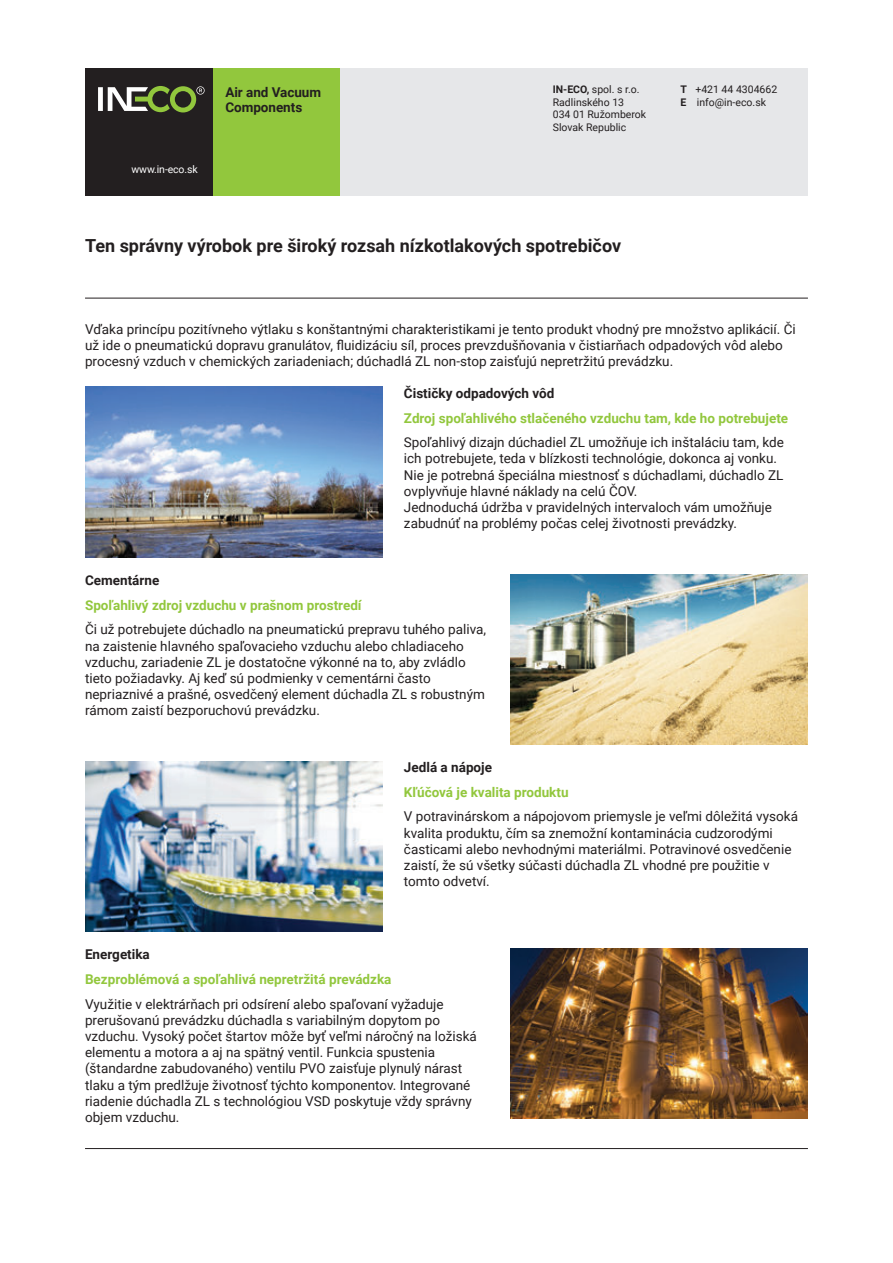
<style>
.page{position:relative;width:893px;height:1263px;background:#fff}
.page>*{position:absolute;margin:0;border:0;box-sizing:border-box;transform-origin:0 0}
.t1{font:700 18px "Roboto";color:#231f20}
.t2{font:13.5px/16.2px "Roboto";color:#231f20}
.t3{font:700 13.5px "Roboto";color:#92c73d}
.t4{font:700 13.5px/15px "Roboto";color:#231f20}
.t5{font:10.5px/12.6px "Roboto";color:#231f20}
.t6{font:10.5px "Roboto";letter-spacing:-.01em;color:#fff}
.s1{font-weight:700}
</style>
<div class="page">
<hr style="left:85px;top:1148px;width:723px;height:1px;background:#231f20">
<div style="left:340px;top:68px;width:468px;height:128px;background:#e6e7e9"></div>
<div style="left:213px;top:68px;width:127px;height:128px;background:#92c73d"></div>
<div style="left:85px;top:68px;width:128px;height:128px;background:#231f20"></div>
<svg style="left:98px;top:86px;width:107px;height:26px"></svg>
<hr style="left:85px;top:298px;width:723px;height:1px;background:#231f20">
<img style="left:85px;top:387px;width:298px;height:170px">
<img style="left:510px;top:574px;width:298px;height:170px">
<img style="left:85px;top:761px;width:298px;height:170px">
<img style="left:510px;top:948px;width:298px;height:170px">
<p class="t6" style="left:132px;top:162px;width:68px">www.in-eco.sk</p>
<p class="t4" style="left:225px;top:84px;width:97px">Air and Vacuum<br>Components</p>
<p class="t5" style="left:553px;top:82px;width:95px"><span class="s1">IN-ECO,</span> spol. s r.o.<br>Radlinského 13<br>034 01 Ružomberok<br>Slovak Republic</p>
<h1 class="t1" style="left:85px;top:233px;width:538px">Ten správny výrobok pre široký rozsah nízkotlakových spotrebičov</h1>
<p class="t5" style="left:680px;top:82px;width:98px"><span class="s1">T</span> +421 44 4304662<br><span class="s1">E</span> info@in-eco.sk</p>
<p class="t2" style="left:85px;top:321px;width:712px">Vďaka princípu pozitívneho výtlaku s konštantnými charakteristikami je tento produkt vhodný pre množstvo aplikácií. Či už ide o pneumatickú dopravu granulátov, fluidizáciu síl, proces prevzdušňovania v čistiarňach odpadových vôd alebo procesný vzduch v chemických zariadeniach; dúchadlá ZL non-stop zaisťujú nepretržitú prevádzku.</p>
<p class="t4" style="left:404px;top:385px;width:152px">Čističky odpadových vôd</p>
<p class="t3" style="left:404px;top:408px;width:386px">Zdroj spoľahlivého stlačeného vzduchu tam, kde ho potrebujete</p>
<p class="t2" style="left:404px;top:434px;width:381px">Spoľahlivý dizajn dúchadiel ZL umožňuje ich inštaláciu tam, kde ich potrebujete, teda v blízkosti technológie, dokonca aj vonku.<br>Nie je potrebná špeciálna miestnosť s dúchadlami, dúchadlo ZL ovplyvňuje hlavné náklady na celú ČOV.<br>Jednoduchá údržba v pravidelných intervaloch vám umožňuje zabudnúť na problémy počas celej životnosti prevádzky.</p>
<p class="t4" style="left:85px;top:572px;width:76px">Cementárne</p>
<p class="t3" style="left:85px;top:595px;width:278px">Spoľahlivý zdroj vzduchu v prašnom prostredí</p>
<p class="t2" style="left:85px;top:621px;width:403px">Či už potrebujete dúchadlo na pneumatickú prepravu tuhého paliva, na zaistenie hlavného spaľovacieho vzduchu alebo chladiaceho vzduchu, zariadenie ZL je dostatočne výkonné na to, aby zvládlo tieto požiadavky. Aj keď sú podmienky v cementárni často nepriaznivé a prašné, osvedčený element dúchadla ZL s robustným rámom zaistí bezporuchovú prevádzku.</p>
<p class="t4" style="left:404px;top:759px;width:90px">Jedlá a nápoje</p>
<p class="t3" style="left:404px;top:782px;width:166px">Kľúčová je kvalita produktu</p>
<p class="t2" style="left:404px;top:808px;width:396px">V potravinárskom a nápojovom priemysle je veľmi dôležitá vysoká kvalita produktu, čím sa znemožní kontaminácia cudzorodými časticami alebo nevhodnými materiálmi. Potravinové osvedčenie zaistí, že sú všetky súčasti dúchadla ZL vhodné pre použitie v tomto odvetví.</p>
<p class="t4" style="left:85px;top:946px;width:66px">Energetika</p>
<p class="t3" style="left:85px;top:970px;width:308px">Bezproblémová a spoľahlivá nepretržitá prevádzka</p>
<p class="t2" style="left:85px;top:995px;width:393px">Využitie v elektrárňach pri odsírení alebo spaľovaní vyžaduje prerušovanú prevádzku dúchadla s variabilným dopytom po vzduchu. Vysoký počet štartov môže byť veľmi náročný na ložiská elementu a motora a aj na spätný ventil. Funkcia spustenia (štandardne zabudovaného) ventilu PVO zaisťuje plynulý nárast tlaku a tým predlžuje životnosť týchto komponentov. Integrované riadenie dúchadla ZL s technológiou VSD poskytuje vždy správny objem vzduchu.</p>
</div>
